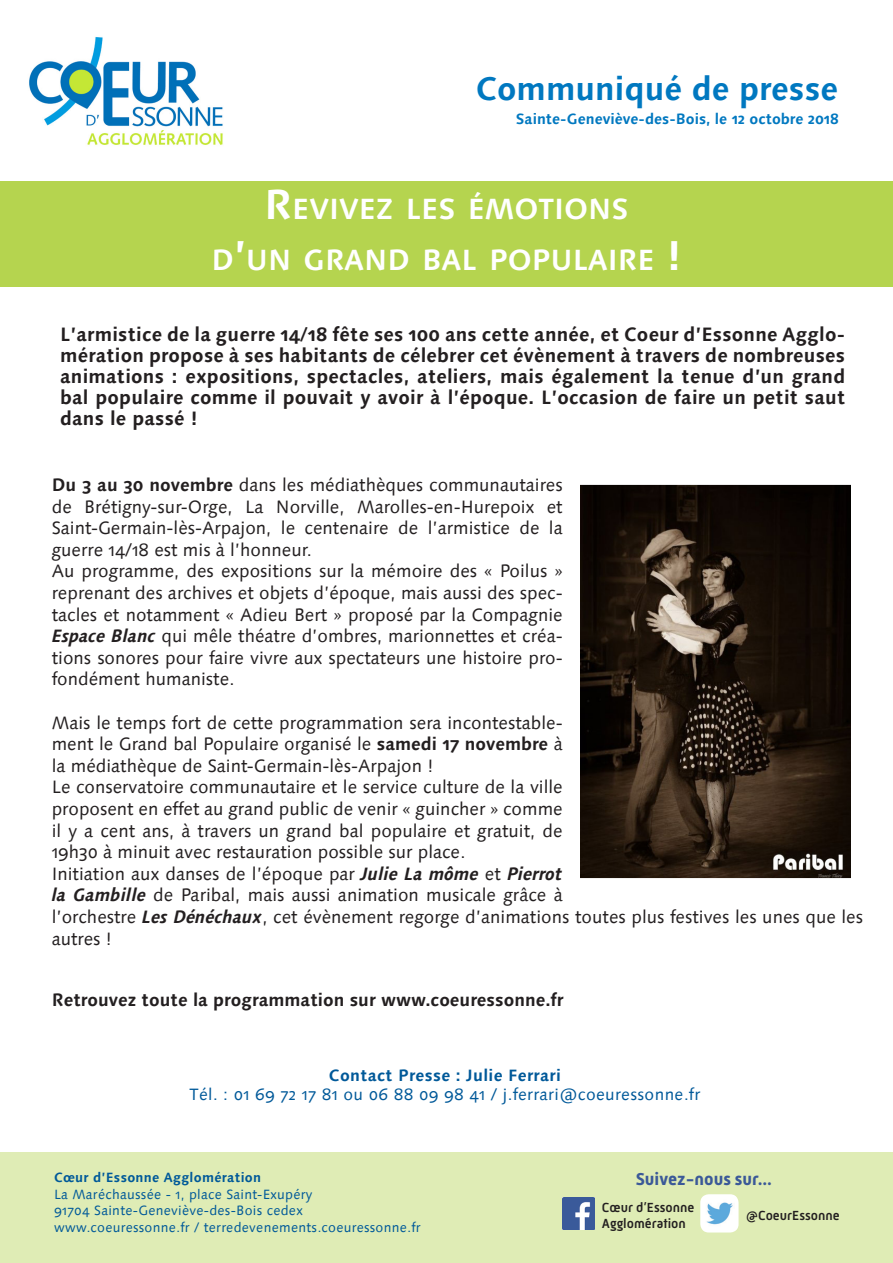
<style>
.page{position:relative;width:893px;height:1263px;background:#fff}
.page>*{position:absolute;margin:0;border:0;box-sizing:border-box;transform-origin:0 0}
.t1{font:700 33px "Linotype Syntax Os F";color:#0078c0}
.t2{font:700 29.4px "Linotype Syntax Os F";color:#fff}
.t3{font:700 19.5px/21px "Linotype Syntax Os F";letter-spacing:.01em;color:#231f20;text-align:justify}
.t4{font:18px/21.6px "Linotype Syntax Os F";color:#231f20;text-align:justify}
.t5{font:700 18px "Linotype Syntax Os F";color:#231f20}
.t6{font:700 17.55px "Mic 32 New";color:#3b5998}
.t7{font:16.5px "Linotype Syntax Os F";letter-spacing:.02em;color:#005999}
.t8{font:700 16.5px "Linotype Syntax Os F";letter-spacing:.02em;color:#005999}
.t9{font:700 15px "Linotype Syntax Os F";color:#0078c0}
.t10{font:13.5px "Linotype Syntax Os F";letter-spacing:.02em;color:#005999}
.t11{font:500 13.5px "Mic 32 New";color:#231f20}
.t12{font:700 13.5px "Linotype Syntax Os F";letter-spacing:.02em;color:#005999}
.s1{font-size:42px}
.s2{font-weight:700}
.s3{font-weight:700;font-style:italic}
</style>
<div class="page">
<img style="left:29px;top:37px;width:194px;height:108px">
<div style="left:0;top:182px;width:893px;height:105px;background:#b5d44f"></div>
<div style="left:0;top:1152px;width:893px;height:111px;background:#dfecb5"></div>
<img style="left:563px;top:1197px;width:32px;height:32px">
<img style="left:700px;top:1194px;width:39px;height:38px">
<img style="left:581px;top:486px;width:270px;height:391px">
<p class="t1" style="left:476px;top:68px;width:364px">Communiqué de presse</p>
<p class="t9" style="left:516px;top:109px;width:325px">Sainte-Geneviève-des-Bois, le 12 octobre 2018</p>
<p class="t2" style="left:264px;top:191px;width:366px"><span class="s1">R</span>EVIVEZ LES ÉMOTIONS</p>
<p class="t2" style="left:211px;top:241px;width:472px">D<span class="s1">’</span>UN GRAND BAL POPULAIRE <span class="s1">!</span></p>
<p class="t3" style="left:60px;top:323px;width:787px">L’armistice de la guerre 14/18 fête ses 100 ans cette année, et Coeur d’Essonne Agglo&shy;mération propose à ses habitants de célebrer cet évènement à travers de nombreuses animations : expositions, spectacles, ateliers, mais également la tenue d’un grand bal populaire comme il pouvait y avoir à l’époque. L’occasion de faire un petit saut dans le passé !</p>
<p class="t4" style="left:52px;top:474px;width:512px"><span class="s2">Du 3 au 30 novembre</span> dans les médiathèques communautaires de Brétigny-sur-Orge, La Norville, Marolles-en-Hurepoix et Saint-Germain-lès-Arpajon, le centenaire de l’armistice de la guerre 14/18 est mis à l’honneur.</p>
<p class="t4" style="left:52px;top:560px;width:512px">Au programme, des expositions sur la mémoire des « Poilus » reprenant des archives et objets d’époque, mais aussi des spec&shy;tacles et notamment « Adieu Bert » proposé par la Compagnie <span class="s3">Espace Blanc</span> qui mêle théatre d’ombres, marionnettes et créa&shy;tions sonores pour faire vivre aux spectateurs une histoire pro&shy;fondément humaniste.</p>
<p class="t4" style="left:52px;top:712px;width:512px">Mais le temps fort de cette programmation sera incontestable&shy;ment le Grand bal Populaire organisé le <span class="s2">samedi 17 novembre</span> à la médiathèque de Saint-Germain-lès-Arpajon !</p>
<p class="t4" style="left:52px;top:776px;width:512px">Le conservatoire communautaire et le service culture de la ville proposent en effet au grand public de venir « guincher » comme il y a cent ans, à travers un grand bal populaire et gratuit, de 19h30 à minuit avec restauration possible sur place.</p>
<p class="t4" style="left:52px;top:863px;width:813px;text-align:left">Initiation aux danses de l’époque par <span class="s3">Julie La môme</span> et <span class="s3">Pierrot<br>la Gambille</span> de Paribal, mais aussi animation musicale grâce à<br>l’orchestre <span class="s3">Les Dénéchaux</span>, cet évènement regorge d’animations toutes plus festives les unes que les autres !</p>
<p class="t5" style="left:52px;top:988px;width:513px">Retrouvez toute la programmation sur www.coeuressonne.fr</p>
<p class="t8" style="left:329px;top:1065px;width:233px">Contact Presse : Julie Ferrari</p>
<p class="t7" style="left:190px;top:1085px;width:512px">Tél. : 01 69 72 17 81 ou 06 88 09 98 41 / j.ferrari@coeuressonne.fr</p>
<p class="t12" style="left:54px;top:1169px;width:209px">Cœur d’Essonne Agglomération</p>
<p class="t10" style="left:54px;top:1186px;width:260px">La Maréchaussée - 1, place Saint-Exupéry</p>
<p class="t10" style="left:54px;top:1203px;width:250px">91704 Sainte-Geneviève-des-Bois cedex</p>
<p class="t10" style="left:54px;top:1219px;width:368px">www.coeuressonne.fr / terredevenements.coeuressonne.fr</p>
<p class="t6" style="left:636px;top:1169px;width:138px">Suivez-nous sur...</p>
<p class="t11" style="left:602px;top:1199px;width:94px">Cœur d’Essonne</p>
<p class="t11" style="left:602px;top:1215px;width:86px">Agglomération</p>
<p class="t11" style="left:746px;top:1207px;width:95px">@CoeurEssonne</p>
</div>
